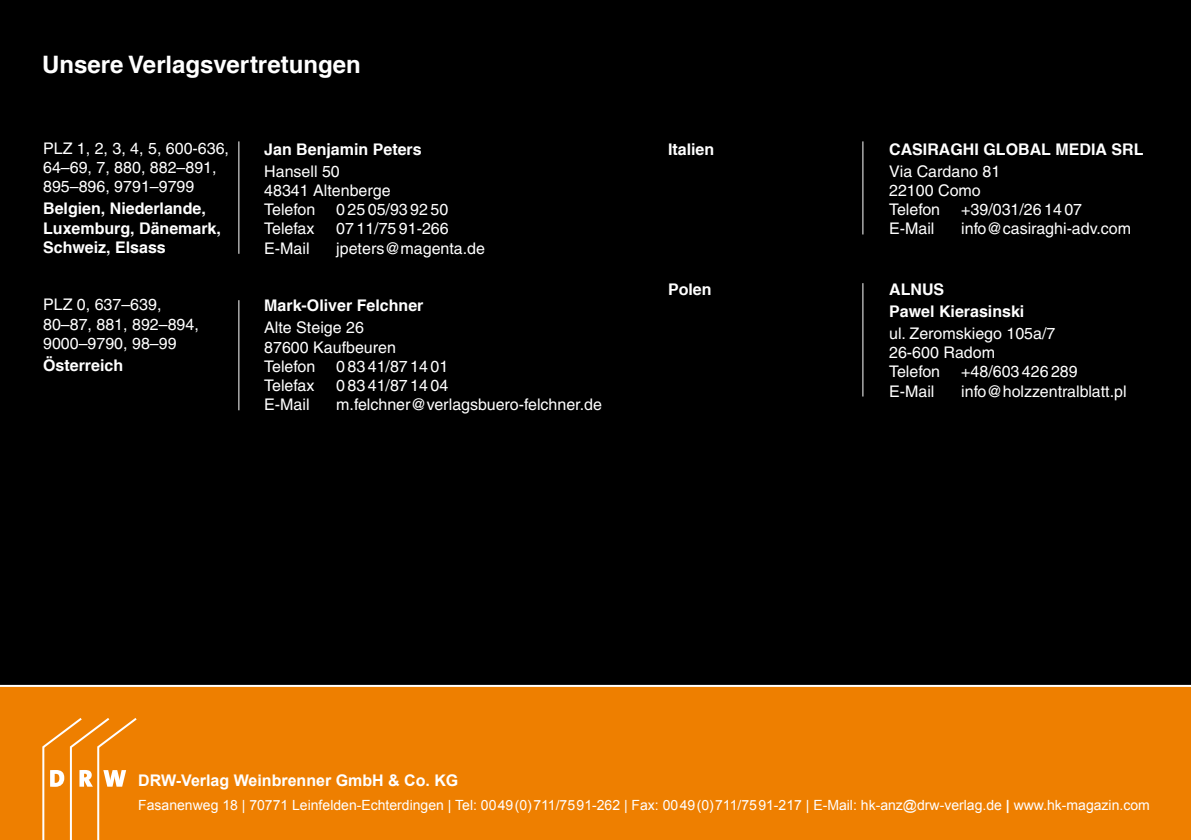
<style>
.page{position:relative;width:1191px;height:840px;background:#fff}
.page>*{position:absolute;margin:0;border:0;box-sizing:border-box;transform-origin:0 0}
.t1{font:700 24px "Helvetica";color:#fff}
.t2{font:16px/19.2px "Helvetica";color:#fff}
.t3{font:700 16px/19.2px "Helvetica";color:#fff}
.t4{font:700 16px "Arial";color:#fff}
.t5{font:14px "Arial";color:#fff}
.s1{font-weight:700}
</style>
<div class="page">
<div style="left:0;top:0;width:1191px;height:686px;background:#000"></div>
<div style="left:0;top:685px;width:1191px;height:154px;background:#ee7f00"></div>
<svg style="left:42px;top:718px;width:95px;height:121px"></svg>
<hr style="left:0;top:684px;width:1191px;height:2px;background:#fff">
<hr style="left:862px;top:141px;width:1px;height:93px;background:#fff">
<hr style="left:862px;top:283px;width:1px;height:113px;background:#fff">
<hr style="left:238px;top:300px;width:1px;height:110px;background:#fff">
<hr style="left:238px;top:141px;width:1px;height:113px;background:#fff">
<h1 class="t1" style="left:42px;top:50px;width:320px">Unsere Verlagsvertretungen</h1>
<p class="t2" style="left:43px;top:138px;width:187px">PLZ 1, 2, 3, 4, 5, 600-636,<br>64–69, 7, 880, 882–891,<br>895–896, 9791–9799</p>
<p class="t3" style="left:43px;top:199px;width:179px">Belgien, Niederlande,<br>Luxemburg, Dänemark,<br>Schweiz, Elsass</p>
<p class="t2" style="left:43px;top:295px;width:157px">PLZ 0, 637–639,<br>80–87, 881, 892–894,<br>9000–9790, 98–99</p>
<p class="t3" style="left:43px;top:355px;width:82px">Österreich</p>
<p class="t3" style="left:264px;top:139px;width:159px">Jan Benjamin Peters</p>
<p class="t2" style="left:264px;top:161px;width:128px">Hansell 50<br>48341 Altenberge<br>Telefon</p>
<p class="t2" style="left:336px;top:200px;width:113px">0 25 05/93 92 50</p>
<p class="t2" style="left:264px;top:219px;width:52px">Telefax</p>
<p class="t2" style="left:336px;top:219px;width:114px">07 11/75 91-266</p>
<p class="t2" style="left:264px;top:238px;width:47px">E-Mail</p>
<p class="t2" style="left:336px;top:238px;width:150px">jpeters@magenta.de</p>
<p class="t3" style="left:264px;top:296px;width:161px">Mark-Oliver Felchner</p>
<p class="t2" style="left:264px;top:318px;width:133px">Alte Steige 26<br>87600 Kaufbeuren<br>Telefon</p>
<p class="t2" style="left:336px;top:356px;width:113px">0 83 41/87 14 01</p>
<p class="t2" style="left:264px;top:375px;width:52px">Telefax</p>
<p class="t2" style="left:336px;top:375px;width:113px">0 83 41/87 14 04</p>
<p class="t2" style="left:264px;top:395px;width:47px">E-Mail</p>
<p class="t2" style="left:336px;top:395px;width:267px">m.felchner@verlagsbuero-felchner.de</p>
<p class="t3" style="left:668px;top:139px;width:48px">Italien</p>
<p class="t3" style="left:668px;top:279px;width:45px">Polen</p>
<p class="t3" style="left:889px;top:139px;width:256px">CASIRAGHI GLOBAL MEDIA SRL</p>
<p class="t2" style="left:889px;top:161px;width:113px">Via Cardano 81<br>22100 Como<br>Telefon</p>
<p class="t2" style="left:961px;top:200px;width:122px">+39/031/26 14 07</p>
<p class="t2" style="left:889px;top:219px;width:47px">E-Mail</p>
<p class="t2" style="left:961px;top:219px;width:171px">info@casiraghi-adv.com</p>
<p class="t3" style="left:889px;top:278px;width:137px;line-height:22px">ALNUS<br>Pawel Kierasinski</p>
<p class="t2" style="left:889px;top:323px;width:168px">ul. Zeromskiego 105a/7<br>26-600 Radom<br>Telefon</p>
<p class="t2" style="left:961px;top:362px;width:118px">+48/603 426 289</p>
<p class="t2" style="left:889px;top:381px;width:47px">E-Mail</p>
<p class="t2" style="left:961px;top:381px;width:167px">info@holzzentralblatt.pl</p>
<p class="t4" style="left:138px;top:769px;width:322px">DRW-Verlag Weinbrenner GmbH &amp; Co. KG</p>
<p class="t5" style="left:138px;top:795px;width:1013px">Fasanenweg 18 | 70771 Leinfelden-Echterdingen | Tel: 0049(0)711/7591-262 | Fax: 0049(0)711/7591-217 | E-Mail: hk-anz@drw-verlag.de <span class="s1">|</span> www.hk-magazin.com</p>
</div>
